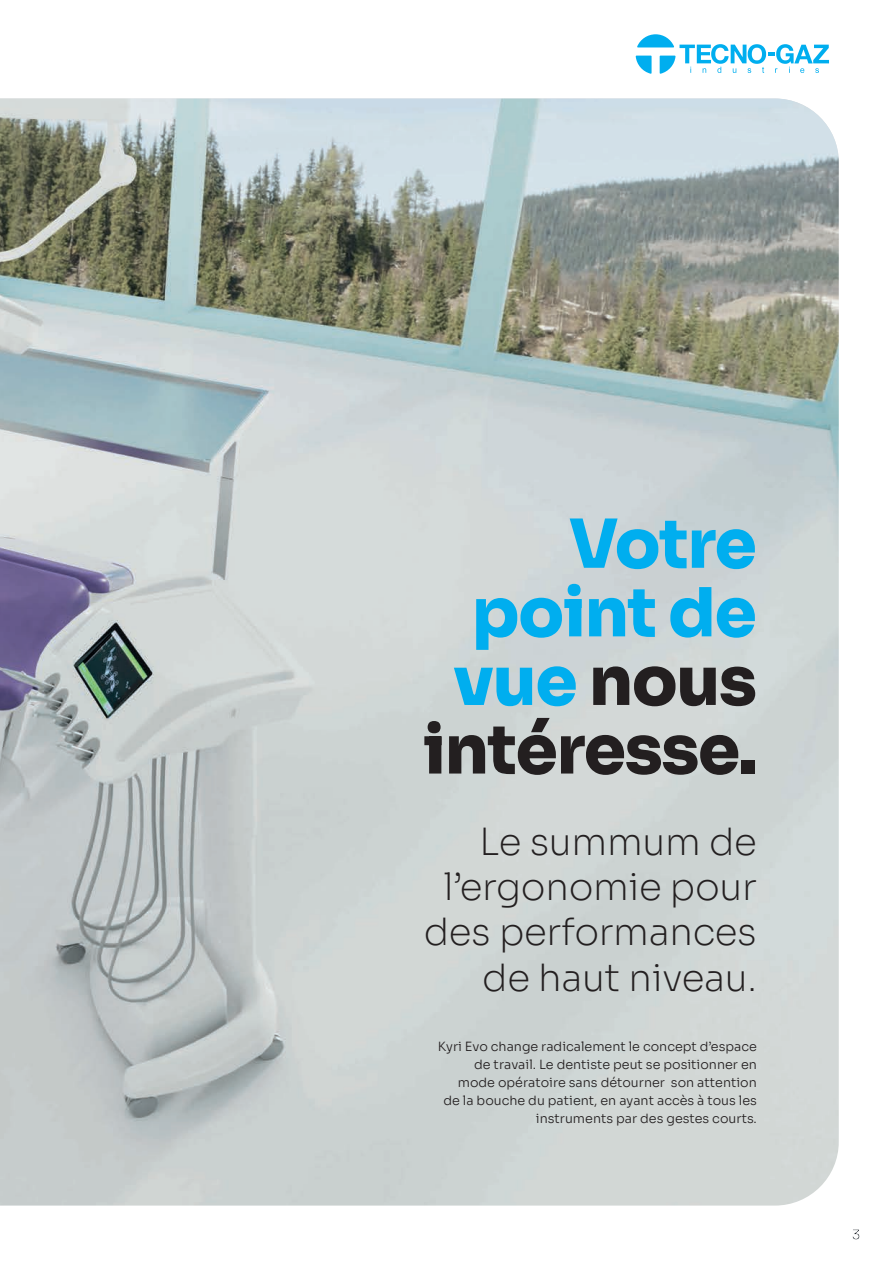
<style>
.page{position:relative;width:893px;height:1263px;background:#fff}
.page>*{position:absolute;margin:0;border:0;box-sizing:border-box;transform-origin:0 0}
.t1{font:800 67.5px/68.6px "Sora";letter-spacing:-.02em;color:#00aeef;text-align:right}
.t2{font:200 37.5px/45px "Sora";letter-spacing:-.01em;color:#231f20;text-align:right}
.t3{font:300 12.75px/18px "Sora";color:#231f20;text-align:right}
.s1{color:#231f20}
</style>
<div class="page">
<img style="left:0;top:99px;width:839px;height:1106px">
<svg style="left:852px;top:1229px;width:7px;height:10px"></svg>
<svg style="left:637px;top:34px;width:192px;height:39px"></svg>
<h1 class="t1" style="left:423px;top:503px;width:335px">Votre point de vue <span class="s1">nous intéresse.</span></h1>
<h2 class="t2" style="left:424px;top:816px;width:335px">Le summum de l’ergonomie pour des performances de haut niveau.</h2>
<p class="t3" style="left:438px;top:1036px;width:320px">Kyri Evo change radicalement le concept d’espace de travail. Le dentiste peut se positionner en mode opératoire sans détourner son attention<br>de la bouche du patient, en ayant accès à tous les instruments par des gestes courts.</p>
</div>
